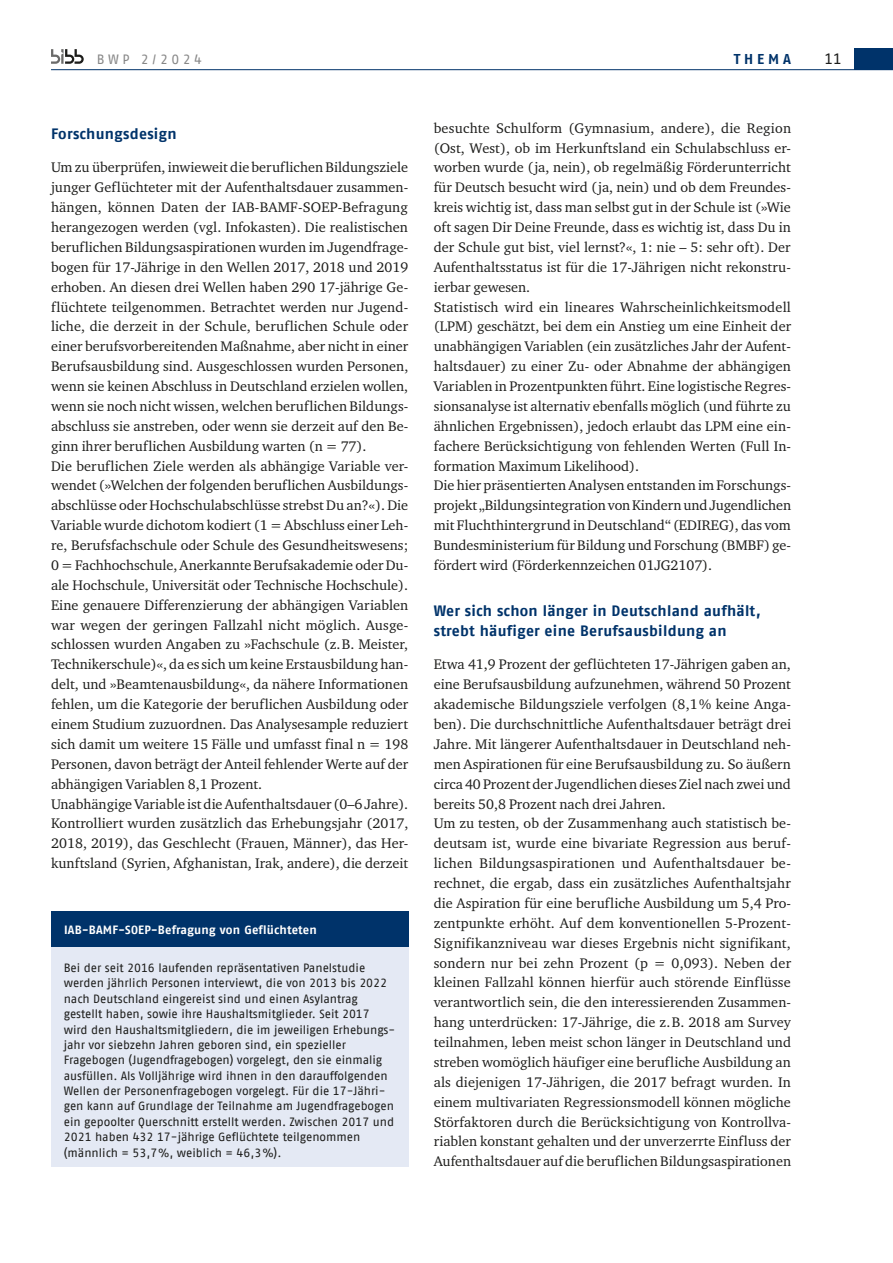
<style>
.page{position:relative;width:893px;height:1263px;background:#fff}
.page>*{position:absolute;margin:0;border:0;box-sizing:border-box;transform-origin:0 0}
.t1{font:700 15px/19.8px "Fago Pro";letter-spacing:.015em;color:#00336a}
.t2{font:15px "Fago Pro";color:#1d1d1b}
.t3{font:14.25px/19.8px "Charter ITC Pro";color:#1d1d1b;text-align:justify}
.t4{font:700 14.25px "Fago Pro";letter-spacing:.27em;color:#00336a}
.t5{font:13.5px "Fago Pro";letter-spacing:.26em;color:#878787}
.t6{font:12px/15.5px "Fago Pro";letter-spacing:-.005em;color:#1d1d1b}
.t7{font:700 12px "Fago Pro";letter-spacing:.015em;color:#fff}
</style>
<div class="page">
<hr style="left:51px;top:69px;width:842px;height:1px;background:#00336a">
<div style="left:855px;top:48px;width:38px;height:22px;background:#00336a"></div>
<svg style="left:51px;top:49px;width:33px;height:15px"></svg>
<div style="left:51px;top:912px;width:357px;height:35px;background:#00336a"></div>
<div style="left:51px;top:947px;width:357px;height:219px;background:#e4e9f4"></div>
<p class="t5" style="left:97px;top:51px;width:107px">BWP 2/2024</p>
<p class="t4" style="left:734px;top:50px;width:59px">THEMA</p>
<p class="t2" style="left:824px;top:50px;width:19px">11</p>
<h2 class="t1" style="left:51px;top:124px;width:127px">Forschungsdesign</h2>
<p class="t3" style="left:51px;top:157px;width:359px">Um zu überprüfen, inwieweit die beruflichen Bildungsziele junger Geflüchteter mit der Aufenthaltsdauer zusammen&shy;hängen, können Daten der IAB-BAMF-SOEP-Befragung herangezogen werden (vgl. Infokasten). Die realistischen beruflichen Bildungsaspirationen wurden im Jugendfrage&shy;bogen für 17-Jährige in den Wellen 2017, 2018 und 2019 erhoben. An diesen drei Wellen haben 290 17-jährige Ge&shy;flüchtete teilgenommen. Betrachtet werden nur Jugend&shy;liche, die derzeit in der Schule, beruflichen Schule oder einer berufsvorbereitenden Maßnahme, aber nicht in einer Berufsausbildung sind. Ausgeschlossen wurden Personen, wenn sie keinen Abschluss in Deutschland erzielen wollen, wenn sie noch nicht wissen, welchen beruflichen Bildungs&shy;abschluss sie anstreben, oder wenn sie derzeit auf den Be&shy;ginn ihrer beruflichen Ausbildung warten (n = 77).</p>
<p class="t3" style="left:51px;top:456px;width:359px">Die beruflichen Ziele werden als abhängige Variable ver&shy;wendet (»Welchen der folgenden beruflichen Ausbildungs&shy;abschlüsse oder Hochschulabschlüsse strebst Du an?«). Die Variable wurde dichotom kodiert (1 = Abschluss einer Leh&shy;re, Berufsfachschule oder Schule des Gesundheitswesens; 0 = Fachhochschule, Anerkannte Berufsakademie oder Du&shy;ale Hochschule, Universität oder Technische Hochschule).<br>Eine genauere Differenzierung der abhängigen Variablen war wegen der geringen Fallzahl nicht möglich. Ausge&shy;schlossen wurden Angaben zu »Fachschule (z. B. Meister, Technikerschule)«, da es sich um keine Erstausbildung han&shy;delt, und »Beamtenausbildung«, da nähere Informationen fehlen, um die Kategorie der beruflichen Ausbildung oder einem Studium zuzuordnen. Das Analysesample reduziert sich damit um weitere 15 Fälle und umfasst final n = 198<br>Personen, davon beträgt der Anteil fehlender Werte auf der abhängigen Variablen 8,1 Prozent.</p>
<p class="t3" style="left:51px;top:793px;width:359px">Unabhängige Variable ist die Aufenthaltsdauer (0–6 Jahre).<br>Kontrolliert wurden zusätzlich das Erhebungsjahr (2017, 2018, 2019), das Geschlecht (Frauen, Männer), das Her&shy;kunftsland (Syrien, Afghanistan, Irak, andere), die derzeit</p>
<p class="t7" style="left:64px;top:922px;width:254px">IAB-BAMF-SOEP-Befragung von Geflüchteten</p>
<p class="t6" style="left:64px;top:960px;width:333px">Bei der seit 2016 laufenden repräsentativen Panelstudie werden jährlich Personen interviewt, die von 2013 bis 2022 nach Deutschland eingereist sind und einen Asylantrag gestellt haben, sowie ihre Haushaltsmitglieder. Seit 2017 wird den Haushaltsmitgliedern, die im jeweiligen Erhebungs&shy;jahr vor siebzehn Jahren geboren sind, ein spezieller Fragebogen (Jugendfragebogen) vorgelegt, den sie einmalig ausfüllen. Als Volljährige wird ihnen in den darauffolgenden Wellen der Personenfragebogen vorgelegt. Für die 17-Jähri&shy;gen kann auf Grundlage der Teilnahme am Jugendfragebogen ein gepoolter Querschnitt erstellt werden. Zwischen 2017 und 2021 haben 432 17-jährige Geflüchtete teilgenommen (männlich = 53,7 %, weiblich = 46,3 %).</p>
<p class="t3" style="left:434px;top:118px;width:359px">besuchte Schulform (Gymnasium, andere), die Region (Ost, West), ob im Herkunftsland ein Schulabschluss er&shy;worben wurde (ja, nein), ob regelmäßig Förderunterricht für Deutsch besucht wird (ja, nein) und ob dem Freundes&shy;kreis wichtig ist, dass man selbst gut in der Schule ist (»Wie oft sagen Dir Deine Freunde, dass es wichtig ist, dass Du in der Schule gut bist, viel lernst?«, 1: nie – 5: sehr oft). Der Aufenthaltsstatus ist für die 17-Jährigen nicht rekonstru&shy;ierbar gewesen.</p>
<p class="t3" style="left:434px;top:297px;width:359px">Statistisch wird ein lineares Wahrscheinlichkeitsmodell (LPM) geschätzt, bei dem ein Anstieg um eine Einheit der unabhängigen Variablen (ein zusätzliches Jahr der Aufent&shy;haltsdauer) zu einer Zu- oder Abnahme der abhängigen Variablen in Prozentpunkten führt. Eine logistische Regres&shy;sionsanalyse ist alternativ ebenfalls möglich (und führte zu ähnlichen Ergebnissen), jedoch erlaubt das LPM eine ein&shy;fachere Berücksichtigung von fehlenden Werten (Full In&shy;formation Maximum Likelihood).</p>
<p class="t3" style="left:434px;top:475px;width:359px">Die hier präsentierten Analysen entstanden im Forschungs&shy;projekt „Bildungsintegration von Kindern und Jugendlichen mit Fluchthintergrund in Deutschland“ (EDIREG), das vom Bundesministerium für Bildung und Forschung (BMBF) ge&shy;fördert wird (Förderkennzeichen 01JG2107).</p>
<h2 class="t1" style="left:434px;top:601px;width:329px">Wer sich schon länger in Deutschland aufhält, strebt häufiger eine Berufsausbildung an</h2>
<p class="t3" style="left:434px;top:654px;width:359px">Etwa 41,9 Prozent der geflüchteten 17-Jährigen gaben an, eine Berufsausbildung aufzunehmen, während 50 Prozent akademische Bildungsziele verfolgen (8,1 % keine Anga&shy;ben). Die durchschnittliche Aufenthaltsdauer beträgt drei Jahre. Mit längerer Aufenthaltsdauer in Deutschland neh&shy;men Aspirationen für eine Berufsausbildung zu. So äußern circa 40 Prozent der Jugendlichen dieses Ziel nach zwei und bereits 50,8 Prozent nach drei Jahren.</p>
<p class="t3" style="left:434px;top:813px;width:359px">Um zu testen, ob der Zusammenhang auch statistisch be&shy;deutsam ist, wurde eine bivariate Regression aus beruf&shy;lichen Bildungsaspirationen und Aufenthaltsdauer be&shy;rechnet, die ergab, dass ein zusätzliches Aufenthaltsjahr die Aspiration für eine berufliche Ausbildung um 5,4 Pro&shy;zentpunkte erhöht. Auf dem konventionellen 5-Prozent-Signifikanzniveau war dieses Ergebnis nicht signifikant, sondern nur bei zehn Prozent (p = 0,093). Neben der kleinen Fallzahl können hierfür auch störende Einflüsse verantwortlich sein, die den interessierenden Zusammen&shy;hang unterdrücken: 17-Jährige, die z. B. 2018 am Survey teilnahmen, leben meist schon länger in Deutschland und streben womöglich häufiger eine berufliche Ausbildung an als diejenigen 17-Jährigen, die 2017 befragt wurden. In einem multivariaten Regressionsmodell können mögliche Störfaktoren durch die Berücksichtigung von Kontrollva&shy;riablen konstant gehalten und der unverzerrte Einfluss der Aufenthaltsdauer auf die beruflichen Bildungsaspirationen</p>
</div>
